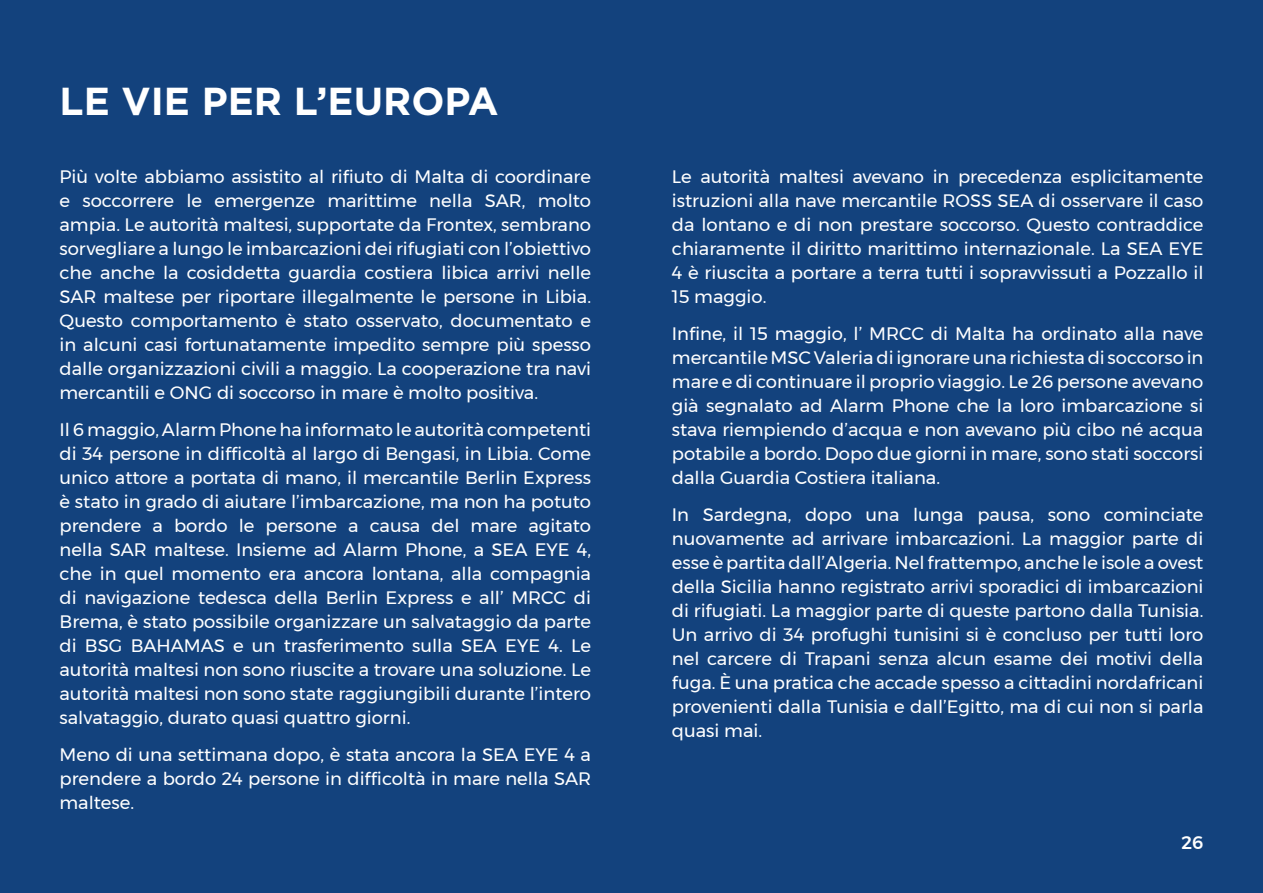
<style>
.page{position:relative;width:1263px;height:893px;background:#13427d}
.page>*{position:absolute;margin:0;border:0;box-sizing:border-box;transform-origin:0 0}
.t1{font:700 39px "Gotham";color:#fff}
.t2{font:18px/24px "Montserrat";color:#fff;text-align:justify}
.t3{font:500 18px "Montserrat";color:#fff}
</style>
<div class="page">
<h1 class="t1" style="left:60px;top:79px;width:441px">LE VIE PER L’EUROPA</h1>
<p class="t2" style="left:60px;top:165px;width:533px">Più volte abbiamo assistito al rifiuto di Malta di coordinare e soccorrere le emergenze marittime nella SAR, molto ampia. Le autorità maltesi, supportate da Frontex, sembrano sorvegliare a lungo le imbarcazioni dei rifugiati con l’obiettivo che anche la cosiddetta guardia costiera libica arrivi nelle SAR maltese per riportare illegalmente le persone in Libia.<br>Questo comportamento è stato osservato, documentato e in alcuni casi fortunatamente impedito sempre più spesso dalle organizzazioni civili a maggio. La cooperazione tra navi mercantili e ONG di soccorso in mare è molto positiva.</p>
<p class="t2" style="left:60px;top:417px;width:533px">Il 6 maggio, Alarm Phone ha informato le autorità competenti di 34 persone in difficoltà al largo di Bengasi, in Libia. Come unico attore a portata di mano, il mercantile Berlin Express è stato in grado di aiutare l’imbarcazione, ma non ha potuto prendere a bordo le persone a causa del mare agitato nella SAR maltese. Insieme ad Alarm Phone, a SEA EYE 4, che in quel momento era ancora lontana, alla compagnia di navigazione tedesca della Berlin Express e all’ MRCC di Brema, è stato possibile organizzare un salvataggio da parte di BSG BAHAMAS e un trasferimento sulla SEA EYE 4. Le autorità maltesi non sono riuscite a trovare una soluzione. Le autorità maltesi non sono state raggiungibili durante l’intero salvataggio, durato quasi quattro giorni.</p>
<p class="t2" style="left:60px;top:742px;width:533px">Meno di una settimana dopo, è stata ancora la SEA EYE 4 a prendere a bordo 24 persone in difficoltà in mare nella SAR maltese.</p>
<p class="t2" style="left:672px;top:165px;width:533px">Le autorità maltesi avevano in precedenza esplicitamente istruzioni alla nave mercantile ROSS SEA di osservare il caso da lontano e di non prestare soccorso. Questo contraddice chiaramente il diritto marittimo internazionale. La SEA EYE 4 è riuscita a portare a terra tutti i sopravvissuti a Pozzallo il 15 maggio.</p>
<p class="t2" style="left:672px;top:321px;width:533px">Infine, il 15 maggio, l’ MRCC di Malta ha ordinato alla nave mercantile MSC Valeria di ignorare una richiesta di soccorso in mare e di continuare il proprio viaggio. Le 26 persone avevano già segnalato ad Alarm Phone che la loro imbarcazione si stava riempiendo d’acqua e non avevano più cibo né acqua potabile a bordo. Dopo due giorni in mare, sono stati soccorsi dalla Guardia Costiera italiana.</p>
<p class="t2" style="left:672px;top:502px;width:533px">In Sardegna, dopo una lunga pausa, sono cominciate nuovamente ad arrivare imbarcazioni. La maggior parte di esse è partita dall’Algeria. Nel frattempo, anche le isole a ovest della Sicilia hanno registrato arrivi sporadici di imbarcazioni di rifugiati. La maggior parte di queste partono dalla Tunisia.<br>Un arrivo di 34 profughi tunisini si è concluso per tutti loro nel carcere di Trapani senza alcun esame dei motivi della fuga. È una pratica che accade spesso a cittadini nordafricani provenienti dalla Tunisia e dall’Egitto, ma di cui non si parla quasi mai.</p>
<p class="t3" style="left:1181px;top:828px;width:24px">26</p>
</div>
